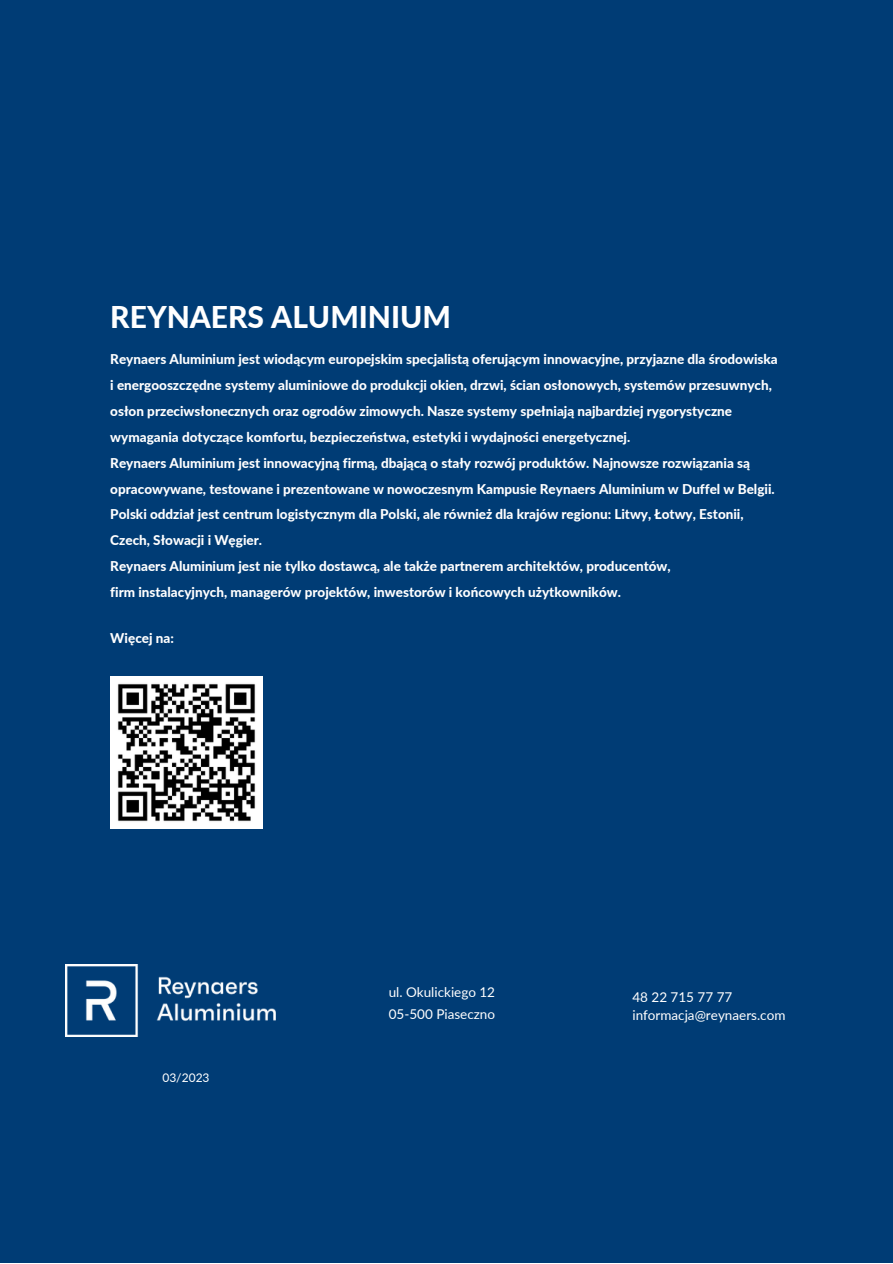
<style>
.page{position:relative;width:893px;height:1264px;background:#fff}
.page>*{position:absolute;margin:0;border:0;box-sizing:border-box;transform-origin:0 0}
.t1{font:800 30px "Lato";color:#fff}
.t2{font:800 13.5px/25.8px "Lato";color:#fff}
.t3{font:13.5px/22.5px "Lato";color:#fff}
.t4{font:12px "Lato";color:#fff}
</style>
<div class="page">
<div style="left:0;top:0;width:892px;height:1262px;background:#003c75"></div>
<img style="left:110px;top:677px;width:152px;height:151px">
<img style="left:65px;top:964px;width:211px;height:72px">
<h1 class="t1" style="left:110px;top:298px;width:342px">REYNAERS ALUMINIUM</h1>
<p class="t2" style="left:110px;top:346px;width:669px">Reynaers Aluminium jest wiodącym europejskim specjalistą oferującym innowacyjne, przyjazne dla środowiska i energooszczędne systemy aluminiowe do produkcji okien, drzwi, ścian osłonowych, systemów przesuwnych, osłon przeciwsłonecznych oraz ogrodów zimowych. Nasze systemy spełniają najbardziej rygorystyczne wymagania dotyczące komfortu, bezpieczeństwa, estetyki i wydajności energetycznej.<br>Reynaers Aluminium jest innowacyjną firmą, dbającą o stały rozwój produktów. Najnowsze rozwiązania są opracowywane, testowane i prezentowane w nowoczesnym Kampusie Reynaers Aluminium w Duffel w Belgii.<br>Polski oddział jest centrum logistycznym dla Polski, ale również dla krajów regionu: Litwy, Łotwy, Estonii, Czech, Słowacji i Węgier.<br>Reynaers Aluminium jest nie tylko dostawcą, ale także partnerem architektów, producentów,<br>firm instalacyjnych, managerów projektów, inwestorów i końcowych użytkowników.</p>
<p class="t2" style="left:110px;top:625px;width:65px">Więcej na:</p>
<p class="t4" style="left:162px;top:1069px;width:49px">03/2023</p>
<p class="t3" style="left:389px;top:980px;width:108px">ul. Okulickiego 12<br>05-500 Piaseczno</p>
<p class="t3" style="left:632px;top:987px;width:154px;line-height:18px">48 22 715 77 77 informacja@reynaers.com</p>
</div>
